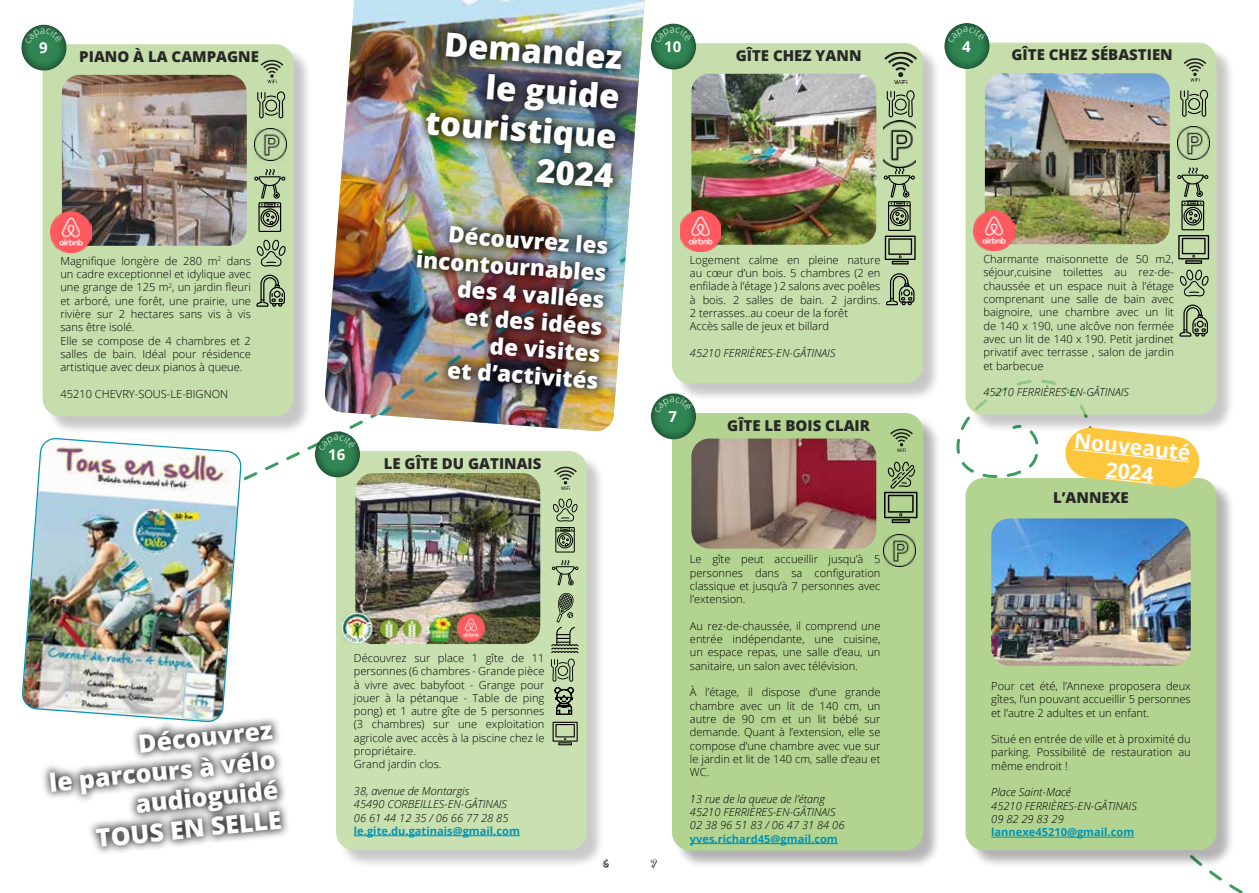
<style>
.page{position:relative;width:1259px;height:893px;background:#fff}
.page>*{position:absolute;margin:0;border:0;box-sizing:border-box;transform-origin:0 0}
.t1{font:800 33px/39.6px "Open Sans";color:#fff;text-align:right}
.t2{font:800 24.9px/29.8px "Open Sans";color:#fff;text-align:right}
.t3{font:800 22.5px/27px "Open Sans";color:#fff;text-align:right}
.t4{font:700 21px/25.3px "Open Sans";color:#fff;text-align:center}
.t5{font:800 15px "Open Sans";color:#282827}
.t6{font:700 15px "Open Sans";color:#fff}
.t7{font:300 11.1px/13.4px "Open Sans";color:#000;text-align:justify}
.t8{font:italic 300 11.1px/13.4px "Open Sans";color:#000}
.t9{font:700 11.1px "Open Sans";color:#0493b3}
.t10{font:11.1px "Action Jackson";color:#000}
</style>
<div class="page">
<img style="left:22px;top:438px;width:220px;height:277px">
<div style="left:45px;top:46px;width:267px;height:389px;background:#000;opacity:.3"></div>
<div style="left:43px;top:44px;width:250px;height:372px;background:#c6deac;border-radius:18px"></div>
<img style="left:62px;top:75px;width:185px;height:171px">
<div style="left:19px;top:23px;width:48px;height:48px;background:#000;opacity:.75"></div>
<svg style="left:261px;top:60px;width:22px;height:23px"></svg>
<img style="left:254px;top:129px;width:32px;height:32px">
<svg style="left:257px;top:91px;width:28px;height:27px"></svg>
<img style="left:51px;top:212px;width:40px;height:41px">
<svg style="left:254px;top:169px;width:31px;height:63px"></svg>
<svg style="left:256px;top:275px;width:29px;height:32px"></svg>
<svg style="left:256px;top:239px;width:30px;height:28px"></svg>
<div style="left:338px;top:453px;width:267px;height:415px;background:#000;opacity:.3"></div>
<div style="left:336px;top:451px;width:251px;height:399px;background:#c9e0b0;border-radius:18px"></div>
<img style="left:355px;top:473px;width:185px;height:171px">
<hr style="left:354px;top:835px;width:166px;height:1px;background:#0493b3">
<img style="left:341px;top:611px;width:32px;height:33px">
<img style="left:372px;top:616px;width:22px;height:25px">
<img style="left:394px;top:616px;width:32px;height:25px">
<div style="left:313px;top:430px;width:48px;height:48px;background:#000;opacity:.75"></div>
<img style="left:429px;top:617px;width:22px;height:24px">
<img style="left:457px;top:615px;width:27px;height:26px">
<svg style="left:553px;top:498px;width:25px;height:54px"></svg>
<svg style="left:552px;top:560px;width:26px;height:25px"></svg>
<svg style="left:551px;top:659px;width:24px;height:56px"></svg>
<hr style="left:558px;top:742px;width:14px;height:3px;background:#000">
<svg style="left:552px;top:722px;width:26px;height:22px"></svg>
<svg style="left:551px;top:593px;width:27px;height:60px"></svg>
<svg style="left:554px;top:467px;width:23px;height:23px"></svg>
<div style="left:967px;top:45px;width:268px;height:388px;background:#000;opacity:.3"></div>
<div style="left:965px;top:43px;width:251px;height:372px;background:#c6deac;border-radius:18px"></div>
<img style="left:985px;top:73px;width:184px;height:171px">
<div style="left:942px;top:21px;width:48px;height:48px;background:#000;opacity:.75"></div>
<svg style="left:1183px;top:58px;width:23px;height:24px"></svg>
<img style="left:1177px;top:127px;width:32px;height:32px">
<svg style="left:1180px;top:90px;width:28px;height:27px"></svg>
<img style="left:973px;top:210px;width:41px;height:41px">
<hr style="left:1185px;top:260px;width:17px;height:4px;background:#0a0c09">
<svg style="left:1177px;top:167px;width:32px;height:96px"></svg>
<svg style="left:1179px;top:305px;width:29px;height:32px"></svg>
<svg style="left:1179px;top:269px;width:30px;height:28px"></svg>
<div style="left:674px;top:45px;width:267px;height:357px;background:#000;opacity:.3"></div>
<div style="left:672px;top:43px;width:251px;height:340px;background:#c6deac;border-radius:18px"></div>
<img style="left:691px;top:74px;width:185px;height:171px">
<div style="left:648px;top:22px;width:48px;height:48px;background:#000;opacity:.75"></div>
<svg style="left:884px;top:53px;width:33px;height:31px"></svg>
<img style="left:883px;top:120px;width:33px;height:47px">
<svg style="left:886px;top:90px;width:28px;height:27px"></svg>
<img style="left:680px;top:210px;width:41px;height:42px">
<hr style="left:892px;top:261px;width:16px;height:3px;background:#000">
<svg style="left:883px;top:168px;width:32px;height:95px"></svg>
<svg style="left:886px;top:273px;width:28px;height:32px"></svg>
<div style="left:674px;top:415px;width:267px;height:454px;background:#000;opacity:.3"></div>
<div style="left:672px;top:413px;width:251px;height:437px;background:#b3d491;border-radius:18px"></div>
<img style="left:691px;top:439px;width:185px;height:110px">
<hr style="left:690px;top:843px;width:148px;height:1px;background:#0493b3">
<div style="left:648px;top:392px;width:48px;height:48px;background:#000;opacity:.75"></div>
<svg style="left:890px;top:429px;width:23px;height:23px"></svg>
<img style="left:883px;top:534px;width:33px;height:33px">
<hr style="left:891px;top:519px;width:19px;height:4px;background:#000">
<svg style="left:884px;top:461px;width:33px;height:61px"></svg>
<div style="left:967px;top:480px;width:268px;height:388px;background:#000;opacity:.3"></div>
<div style="left:965px;top:478px;width:251px;height:372px;background:#b3d491;border-radius:18px"></div>
<img style="left:991px;top:518px;width:73px;height:148px">
<hr style="left:991px;top:837px;width:143px;height:1px;background:#0493b3">
<img style="left:1064px;top:397px;width:136px;height:269px">
<img style="left:324px;top:0;width:320px;height:432px">
<div style="left:403px;top:19px;width:232px;height:383px;background:#000;opacity:.75"></div>
<div style="left:40px;top:715px;width:251px;height:141px;background:#000;opacity:.75"></div>
<svg style="left:25px;top:28px;width:38px;height:16px"></svg>
<svg style="left:319px;top:435px;width:38px;height:16px"></svg>
<svg style="left:948px;top:27px;width:38px;height:15px"></svg>
<svg style="left:655px;top:27px;width:38px;height:16px"></svg>
<svg style="left:655px;top:397px;width:38px;height:16px"></svg>
<h3 class="t6" style="left:39px;top:37px;width:10px">9</h3>
<h3 class="t5" style="left:79px;top:45px;width:181px">PIANO À LA CAMPAGNE</h3>
<p class="t7" style="left:60px;top:254px;width:192px;text-align:left">Magnifique longère de 280 m<sup>2</sup> dans un cadre exceptionnel et idylique avec une grange de 125 m<sup>2</sup>, un jardin fleuri et arboré, une forêt, une prairie, une rivière sur 2 hectares sans vis à vis sans être isolé.<br>Elle se compose de 4 chambres et 2 salles de bain. Idéal pour résidence artistique avec deux pianos à queue.</p>
<p class="t7" style="left:60px;top:387px;width:169px">45210 CHEVRY-SOUS-LE-BIGNON</p>
<h2 class="t2" style="left:44px;top:737px;width:229px;rotate:-6deg">Découvrez<br>le parcours à vélo audioguidé<br>TOUS EN SELLE</h2>
<h3 class="t6" style="left:328px;top:444px;width:19px">16</h3>
<h1 class="t1" style="left:432px;top:22px;width:194px;rotate:4deg">Demandez le guide touristique<br>2024</h1>
<h3 class="t3" style="left:419px;top:218px;width:193px;rotate:4deg">Découvrez les incontournables des 4 vallées<br>et des idées<br>de visites<br>et d’activités</h3>
<h3 class="t5" style="left:384px;top:452px;width:159px">LE GÎTE DU GATINAIS</h3>
<h3 class="t6" style="left:664px;top:36px;width:19px">10</h3>
<h3 class="t5" style="left:736px;top:44px;width:127px">GÎTE CHEZ YANN</h3>
<p class="t7" style="left:690px;top:253px;width:192px;text-align:left">Logement calme en pleine nature au cœur d’un bois. 5 chambres (2 en enfilade à l’étage ) 2 salons avec poêles à bois. 2 salles de bain. 2 jardins.<br>2 terrasses..au coeur de la forêt<br>Accès salle de jeux et billard</p>
<p class="t8" style="left:690px;top:346px;width:147px">45210 FERRIÈRES-EN-GÂTINAIS</p>
<h3 class="t6" style="left:668px;top:406px;width:10px">7</h3>
<h3 class="t5" style="left:727px;top:414px;width:144px">GÎTE LE BOIS CLAIR</h3>
<p class="t7" style="left:354px;top:651px;width:192px;text-align:left">Découvrez sur place 1 gîte de 11 personnes (6 chambres - Grande pièce à vivre avec babyfoot - Grange pour jouer à la pétanque - Table de ping pong) et 1 autre gîte de 5 personnes (3 chambres) sur une exploitation agricole avec accès à la piscine chez le propriétaire.<br>Grand jardin clos.</p>
<p class="t8" style="left:354px;top:784px;width:156px">38, avenue de Montargis<br>45490 CORBEILLES-EN-GÂTINAIS<br>06 61 44 12 35 / 06 66 77 28 85</p>
<p class="t9" style="left:354px;top:823px;width:167px">le.gite.du.gatinais@gmail.com</p>
<p class="t10" style="left:603px;top:858px;width:8px">6</p>
<p class="t10" style="left:651px;top:858px;width:8px">7</p>
<p class="t7" style="left:690px;top:552px;width:192px">Le gîte peut accueillir jusqu’à 5 personnes dans sa configuration classique et jusqu’à 7 personnes avec l’extension.</p>
<p class="t7" style="left:690px;top:619px;width:192px">Au rez-de-chaussée, il comprend une entrée indépendante, une cuisine, un espace repas, une salle d’eau, un sanitaire, un salon avec télévision.</p>
<p class="t7" style="left:690px;top:685px;width:192px">À l’étage, il dispose d’une grande chambre avec un lit de 140 cm, un autre de 90 cm et un lit bébé sur demande. Quant à l’extension, elle se compose d’une chambre avec vue sur le jardin et lit de 140 cm, salle d’eau et WC.</p>
<p class="t8" style="left:690px;top:792px;width:156px">13 rue de la queue de l’étang<br>45210 FERRIÈRES-EN-GÂTINAIS<br>02 38 96 51 83 / 06 47 31 84 06</p>
<p class="t9" style="left:690px;top:831px;width:149px">yves.richard45@gmail.com</p>
<h3 class="t6" style="left:962px;top:36px;width:10px">4</h3>
<h3 class="t5" style="left:1011px;top:44px;width:163px">GÎTE CHEZ SÉBASTIEN</h3>
<p class="t7" style="left:983px;top:252px;width:192px">Charmante maisonnette de 50 m2, séjour,cuisine toilettes au rez-de&shy;chaussée et un espace nuit à l’étage comprenant une salle de bain avec baignoire, une chambre avec un lit de 140 x 190, une alcôve non fermée avec un lit de 140 x 190. Petit jardinet privatif avec terrasse , salon de jardin et barbecue</p>
<p class="t8" style="left:983px;top:385px;width:147px">45210 FERRIÈRES-EN-GÂTINAIS</p>
<h3 class="t4" style="left:1075px;top:427px;width:118px;rotate:6deg">Nouveauté<br>2024</h3>
<h3 class="t5" style="left:1053px;top:486px;width:77px">L’ANNEXE</h3>
<p class="t7" style="left:991px;top:679px;width:201px">Pour cet été, l’Annexe proposera deux gîtes, l’un pouvant accueillir 5 personnes et l’autre 2 adultes et un enfant.</p>
<p class="t7" style="left:991px;top:732px;width:201px">Situé en entrée de ville et à proximité du parking. Possibilité de restauration au même endroit !</p>
<p class="t8" style="left:991px;top:785px;width:147px">Place Saint-Macé<br>45210 FERRIÈRES-EN-GÂTINAIS<br>09 82 29 83 29</p>
<p class="t9" style="left:991px;top:824px;width:145px">lannexe45210@gmail.com</p>
</div>
